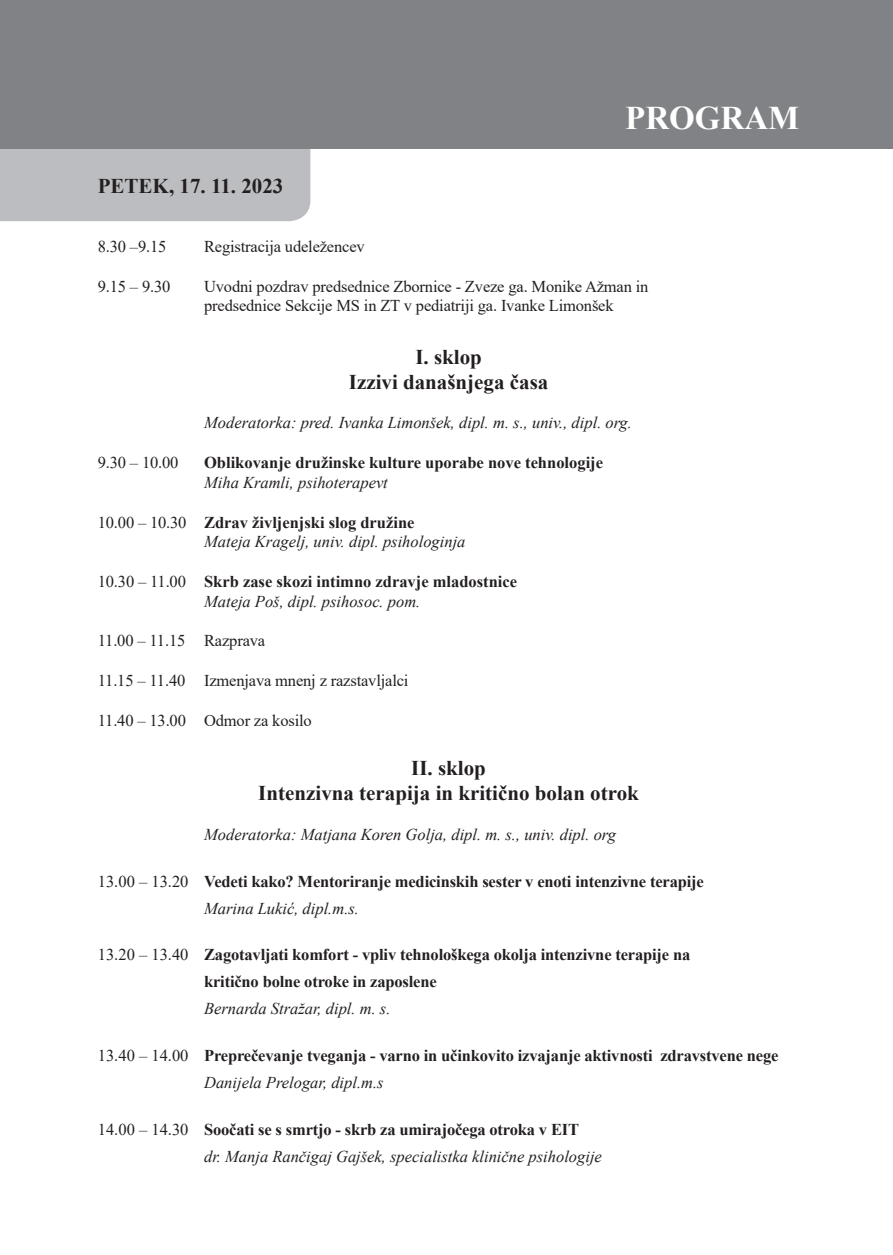
<style>
.page{position:relative;width:893px;height:1255px;background:#fff}
.page>*{position:absolute;margin:0;border:0;box-sizing:border-box;transform-origin:0 0}
.t1{font:700 33px "Times New Roman";color:#fff}
.t2{font:700 21px/25.2px "Times New Roman";color:#231f20;text-align:center}
.t3{font:700 16.5px/27px "Times New Roman";letter-spacing:-.01em;color:#231f20}
.t4{font:italic 16.5px/19.8px "Times New Roman";color:#231f20}
.t5{font:16.5px/19.8px "Times New Roman";letter-spacing:-.01em;color:#231f20}
.s1{font-style:normal}
.s2{font-weight:700;font-style:normal}
.s3{font-weight:400}
.s4{font-weight:400;font-style:italic}
</style>
<div class="page">
<div style="left:0;top:149px;width:310px;height:72px;background:#bcbdc0"></div>
<div style="left:0;top:0;width:893px;height:149px;background:#808285"></div>
<p class="t2" style="left:98px;top:172px;width:187px">PETEK, 17. 11. 2023</p>
<h1 class="t1" style="left:625px;top:95px;width:176px">PROGRAM</h1>
<p class="t5" style="left:98px;top:236px;width:70px">8.30 –9.15</p>
<p class="t5" style="left:204px;top:236px;width:162px">Registracija udeležencev</p>
<p class="t5" style="left:98px;top:276px;width:74px">9.15 – 9.30</p>
<p class="t5" style="left:204px;top:276px;width:446px">Uvodni pozdrav predsednice Zbornice - Zveze ga. Monike Ažman in predsednice Sekcije MS in ZT v pediatriji ga. Ivanke Limonšek</p>
<p class="t2" style="left:349px;top:343px;width:201px">I. sklop<br>Izzivi današnjega časa</p>
<p class="t4" style="left:204px;top:412px;width:429px">Moderatorka: pred. Ivanka Limonšek, dipl. m. s., univ., dipl. org.</p>
<p class="t5" style="left:98px;top:452px;width:82px">9.30 – 10.00</p>
<p class="t3" style="left:204px;top:448px;width:400px">Oblikovanje družinske kulture uporabe nove tehnologije</p>
<p class="t4" style="left:204px;top:472px;width:185px">Miha Kramli, psihoterapevt</p>
<p class="t4" style="left:204px;top:511px;width:263px;text-indent:-106px"><span class="s1">10.00 – 10.30</span> <span class="s2">Zdrav življenjski slog družine<br></span>Mateja Kragelj, univ. dipl. psihologinja</p>
<p class="t3" style="left:98px;top:571px;width:421px;line-height:19.8px;text-align:center"><span class="s3">10.30 – 11.00</span> Skrb zase skozi intimno zdravje mladostnice<br><span class="s4">Mateja Poš, dipl. psihosoc. pom.</span></p>
<p class="t5" style="left:98px;top:630px;width:169px">11.00 – 11.15 Razprava</p>
<p class="t5" style="left:98px;top:670px;width:312px">11.15 – 11.40 Izmenjava mnenj z razstavljalci</p>
<p class="t5" style="left:98px;top:709px;width:215px">11.40 – 13.00 Odmor za kosilo</p>
<p class="t2" style="left:258px;top:754px;width:382px">II. sklop<br>Intenzivna terapija in kritično bolan otrok</p>
<p class="t4" style="left:204px;top:823px;width:413px">Moderatorka: Matjana Koren Golja, dipl. m. s., univ. dipl. org</p>
<p class="t3" style="left:204px;top:867px;width:501px;text-indent:-106px"><span class="s3">13.00 – 13.20</span> Vedeti kako? Mentoriranje medicinskih sester v enoti intenzivne terapije<br><span class="s4">Marina Lukić, dipl.m.s.</span></p>
<p class="t3" style="left:204px;top:940px;width:488px;text-indent:-106px"><span class="s3">13.20 – 13.40</span> Zagotavljati komfort - vpliv tehnološkega okolja intenzivne terapije na kritično bolne otroke in zaposlene</p>
<p class="t4" style="left:204px;top:998px;width:188px">Bernarda Stražar, dipl. m. s.</p>
<p class="t3" style="left:204px;top:1041px;width:576px;text-indent:-106px"><span class="s3">13.40 – 14.00</span> Preprečevanje tveganja - varno in učinkovito izvajanje aktivnosti zdravstvene nege<br><span class="s4">Danijela Prelogar, dipl.m.s</span></p>
<p class="t4" style="left:204px;top:1115px;width:399px;line-height:27px;text-indent:-106px"><span class="s1">14.00 – 14.30</span> <span class="s2">Soočati se s smrtjo - skrb za umirajočega otroka v EIT<br></span>dr. Manja Rančigaj Gajšek, specialistka klinične psihologije</p>
</div>
